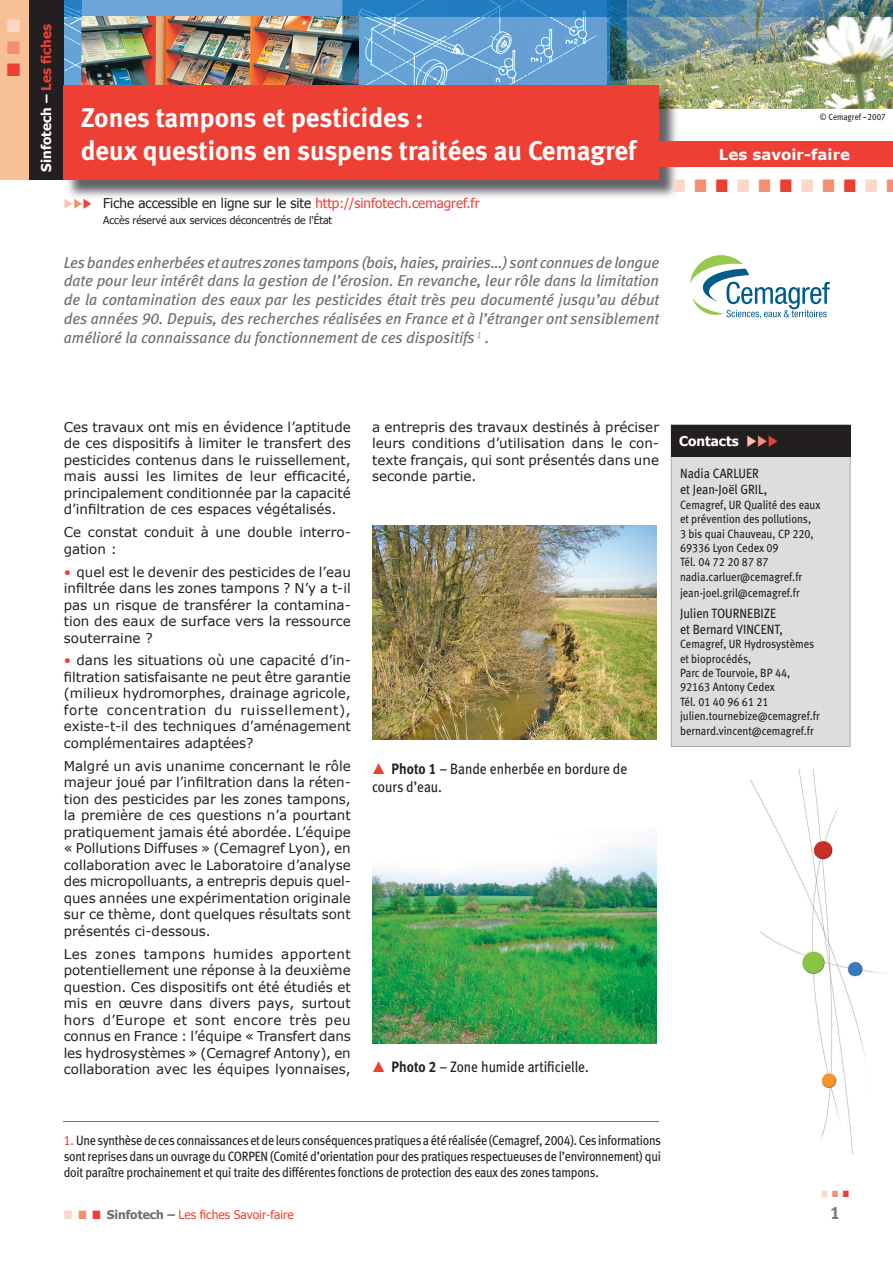
<style>
.page{position:relative;width:893px;height:1263px;background:#fff}
.page>*{position:absolute;margin:0;border:0;box-sizing:border-box;transform-origin:0 0}
.t1{font:27px/32.4px "Meta Bold LF";color:#fff}
.t2{font:18px "Zapf Dingbats";color:#fcd6c7;scale:.9 1}
.t3{font:18px "Meta Bold LF";color:#76787b}
.t4{font:18px "Zapf Dingbats";color:#fcd6c7}
.t5{font:18px "Zapf Dingbats";color:#f58f74}
.t6{font:18px "Zapf Dingbats";color:#ee3f34}
.t7{font:italic 15.75px/18.9px "Meta Book LF";color:#6c6d70;text-align:justify}
.t8{font:15px/18px "Meta Book LF";color:#231f20;scale:.9 1}
.t9{font:700 15px "Verdana";color:#fff}
.t10{font:13.5px/16.5px "Verdana";color:#231f20;text-align:justify}
.t11{font:13.5px/16.2px "Meta Book LF";letter-spacing:-.01em;color:#231f20;scale:.9 1}
.t12{font:13.5px "Tahoma";color:#231f20}
.t13{font:700 13.5px "Tahoma";color:#fff}
.t14{font:12px/14.4px "Meta Book LF";color:#231f20;scale:.9 1}
.t15{font:12px "Tahoma";color:#ee3f34}
.t16{font:10.5px "Tahoma";color:#231f20}
.t17{font:9px "Meta Book LF";color:#231f20;scale:.9 1}
.t18{font:9px "Zapf Dingbats";color:#fcd6c7;scale:.9 1}
.s1{color:#ee3f34}
.s2{color:#fbc4b0}
.s3{color:#f58f74}
.s4{font-family:"Meta Bold LF"}
.s5{color:#fcd6c7}
.s6{font-weight:700;color:#6c6d70}
</style>
<div class="page">
<div style="left:671px;top:424px;width:179px;height:323px;background:#dcdddf"></div>
<div style="left:671px;top:425px;width:179px;height:32px;background:#231f20"></div>
<img style="left:750px;top:769px;width:133px;height:386px">
<div style="left:0;top:0;width:39px;height:179px;background:#f7bf96"></div>
<div style="left:64px;top:0;width:829px;height:16px;background:#6ca4d8"></div>
<img style="left:82px;top:16px;width:528px;height:70px">
<img style="left:343px;top:0;width:264px;height:16px">
<img style="left:343px;top:17px;width:15px;height:69px">
<img style="left:626px;top:0;width:267px;height:109px">
<svg style="left:610px;top:85px;width:16px;height:1px"></svg>
<img style="left:607px;top:0;width:20px;height:85px">
<svg style="left:626px;top:0;width:1px;height:16px"></svg>
<img style="left:63px;top:0;width:18px;height:85px">
<img style="left:64px;top:0;width:17px;height:16px">
<div style="left:29px;top:0;width:34px;height:180px;background:#231f20"></div>
<img style="left:68px;top:109px;width:609px;height:88px">
<img style="left:659px;top:87px;width:20px;height:22px">
<div style="left:64px;top:86px;width:595px;height:94px;background:#ee3f34"></div>
<div style="left:659px;top:141px;width:234px;height:26px;background:#ee3f34"></div>
<hr style="left:64px;top:1121px;width:595px;height:1px;background:#ee3f34">
<img style="left:372px;top:525px;width:285px;height:214px">
<img style="left:372px;top:829px;width:285px;height:214px">
<svg style="left:690px;top:255px;width:140px;height:64px"></svg>
<h2 class="t4" style="left:7px;top:18px;width:15px">■</h2>
<h2 class="t5" style="left:7px;top:39px;width:15px">■</h2>
<h2 class="t6" style="left:7px;top:61px;width:15px">■</h2>
<p class="t13" style="left:37px;top:172px;width:149px;rotate:-90deg">Sinfotech – <span class="s1">Les fiches</span></p>
<h1 class="t1" style="left:81px;top:101px;width:557px">Zones tampons et pesticides :<br>deux questions en suspens traitées au Cemagref</h1>
<p class="t12" style="left:64px;top:194px;width:417px"><span class="s2">◆</span><span class="s3">◆</span><span class="s1">◆</span> Fiche accessible en ligne sur le site <span class="s1">http://sinfotech.cemagref.fr</span></p>
<p class="t16" style="left:103px;top:213px;width:230px">Accès réservé aux services déconcentrés de l'État</p>
<p class="t7" style="left:64px;top:252px;width:597px">Les bandes enherbées et autres zones tampons (bois, haies, prairies…) sont connues de longue date pour leur intérêt dans la gestion de l’érosion. En revanche, leur rôle dans la limitation de la contamination des eaux par les pesticides était très peu documenté jusqu’au début des années 90. Depuis, des recherches réalisées en France et à l’étranger ont sensiblement amélioré la connaissance du fonctionnement de ces dispositifs <sup>1</sup> .</p>
<p class="t17" style="left:820px;top:111px;width:75px">© Cemagref –2007</p>
<p class="t9" style="left:719px;top:145px;width:133px">Les savoir-faire</p>
<h2 class="t2" style="left:673px;top:177px;width:252px">■<span class="s3">■</span><span class="s1">■</span>■<span class="s3">■</span><span class="s1">■</span>■<span class="s3">■</span><span class="s1">■</span>■<span class="s3">■</span></h2>
<p class="t10" style="left:64px;top:418px;width:289px">Ces travaux ont mis en évidence l’aptitude de ces dispositifs à limiter le transfert des pesticides contenus dans le ruissellement, mais aussi les limites de leur efficacité, principalement conditionnée par la capacité d’infiltration de ces espaces végétalisés.</p>
<p class="t10" style="left:64px;top:524px;width:289px">Ce constat conduit à une double interro&shy;gation :</p>
<p class="t10" style="left:64px;top:563px;width:289px"><span class="s1">•</span> quel est le devenir des pesticides de l’eau infiltrée dans les zones tampons ? N’y a t-il pas un risque de transférer la contamina&shy;tion des eaux de surface vers la ressource souterraine ?</p>
<p class="t10" style="left:64px;top:652px;width:289px"><span class="s1">•</span> dans les situations où une capacité d’in&shy;filtration satisfaisante ne peut être garantie (milieux hydromorphes, drainage agricole, forte concentration du ruissellement), existe-t-il des techniques d’aménagement complémentaires adaptées?</p>
<p class="t10" style="left:64px;top:757px;width:289px">Malgré un avis unanime concernant le rôle majeur joué par l’infiltration dans la réten&shy;tion des pesticides par les zones tampons, la première de ces questions n’a pourtant pratiquement jamais été abordée. L’équipe « Pollutions Diffuses » (Cemagref Lyon), en collaboration avec le Laboratoire d’analyse des micropolluants, a entrepris depuis quel&shy;ques années une expérimentation originale sur ce thème, dont quelques résultats sont présentés ci-dessous.</p>
<p class="t10" style="left:64px;top:945px;width:289px">Les zones tampons humides apportent potentiellement une réponse à la deuxième question. Ces dispositifs ont été étudiés et mis en œuvre dans divers pays, surtout hors d’Europe et sont encore très peu connus en France : l’équipe « Transfert dans les hydrosystèmes » (Cemagref Antony), en collaboration avec les équipes lyonnaises,</p>
<p class="t10" style="left:372px;top:418px;width:289px">a entrepris des travaux destinés à préciser leurs conditions d’utilisation dans le con&shy;texte français, qui sont présentés dans une seconde partie.</p>
<p class="t8" style="left:372px;top:760px;width:285px;text-indent:20px"><span class="s4">Photo 1</span> – Bande enherbée en bordure de cours d’eau.</p>
<p class="t13" style="left:679px;top:432px;width:101px">Contacts <span class="s2">◆</span><span class="s3">◆</span><span class="s1">◆</span></p>
<p class="t11" style="left:680px;top:465px;width:98px">Nadia CARLUER et Jean-Joël GRIL,</p>
<p class="t14" style="left:680px;top:497px;width:158px">Cemagref, UR Qualité des eaux et prévention des pollutions,<br>3 bis quai Chauveau, CP 220,<br>69336 Lyon Cedex 09<br>Tél. 04 72 20 87 87 nadia.carluer@cemagref.fr</p>
<p class="t14" style="left:680px;top:585px;width:135px">jean-joel.gril@cemagref.fr</p>
<p class="t11" style="left:680px;top:604px;width:116px">Julien TOURNEBIZE et Bernard VINCENT,</p>
<p class="t14" style="left:680px;top:637px;width:157px">Cemagref, UR Hydrosystèmes et bioprocédés,<br>Parc de Tourvoie, BP 44,<br>92163 Antony Cedex<br>Tél. 01 40 96 61 21 julien.tournebize@cemagref.fr bernard.vincent@cemagref.fr</p>
<p class="t8" style="left:392px;top:1058px;width:221px"><span class="s4">Photo</span> – Zone humide artificielle.</p>
<p class="t11" style="left:64px;top:1132px;width:665px;text-align:justify"><span class="s1">1.</span> Une synthèse de ces connaissances et de leurs conséquences pratiques a été réalisée (Cemagref, 2004). Ces informations sont reprises dans un ouvrage du CORPEN (Comité d’orientation pour des pratiques respectueuses de l’environnement) qui doit paraître prochainement et qui traite des différentes fonctions de protection des eaux des zones tampons.</p>
<p class="t18" style="left:821px;top:1190px;width:32px">■<span class="s3">■</span><span class="s1">■</span></p>
<p class="t15" style="left:64px;top:1207px;width:231px"><span class="s5">■</span> <span class="s3">■</span> ■ <span class="s6">Sinfotech –</span> Les fiches Savoir-faire</p>
<h2 class="t3" style="left:830px;top:1202px;width:12px">1</h2>
</div>
